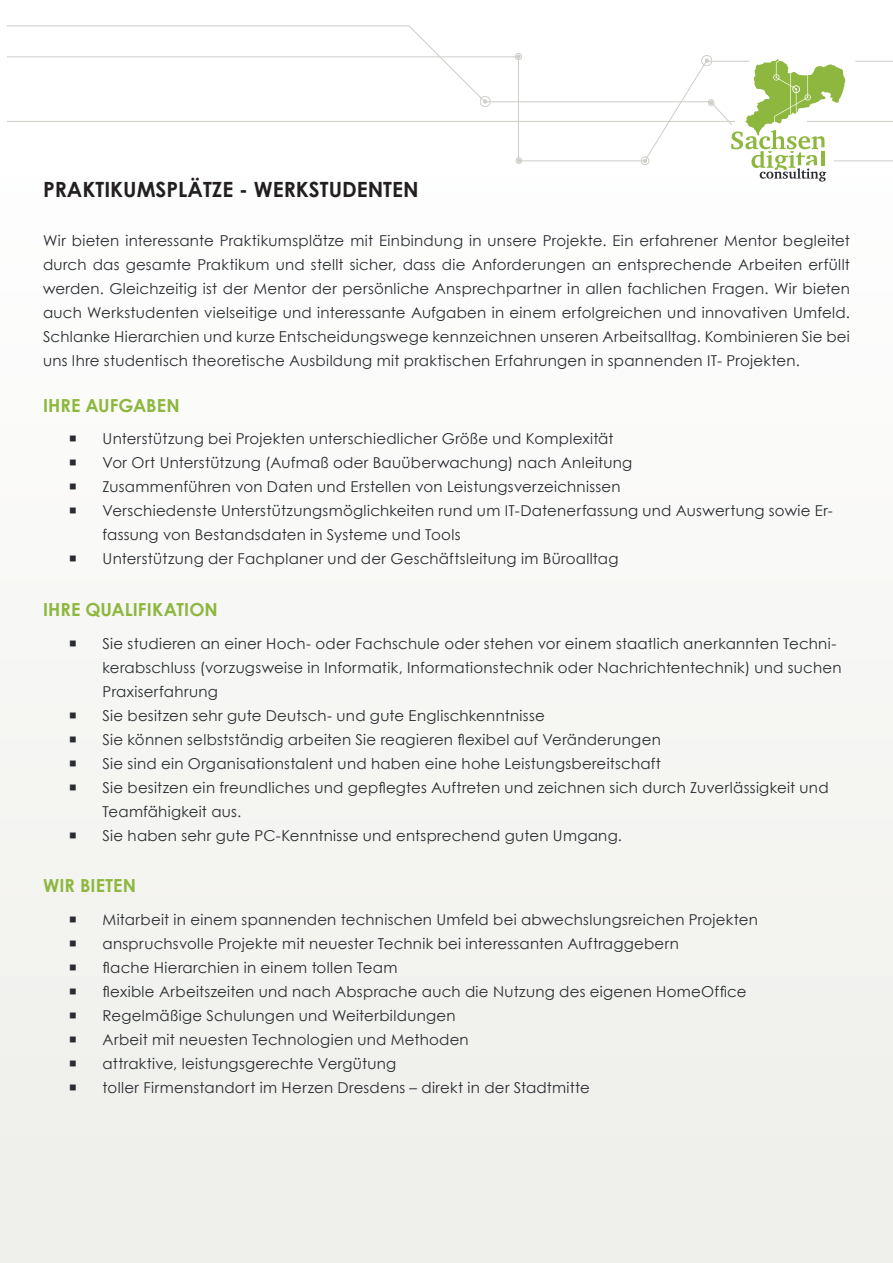
<style>
.page{position:relative;width:893px;height:1263px;background:#f6f6f4}
.page>*{position:absolute;margin:0;border:0;box-sizing:border-box;transform-origin:0 0}
.t1{font:700 21px "Century Gothic";color:#231f20}
.t2{font:700 18px "Century Gothic";letter-spacing:.005em;color:#8db73e}
.t3{font:15px/24px "Century Gothic";letter-spacing:.015em;color:#292d31}
</style>
<div class="page">
<hr style="left:834px;top:161px;width:59px;height:1px;background:#cbcfc7">
<div style="left:7px;top:26px;width:725px;height:31px;background:#fff"></div>
<hr style="left:855px;top:61px;width:38px;height:1px;background:#cbcfc7">
<div style="left:7px;top:57px;width:742px;height:104px;background:#fff"></div>
<hr style="left:852px;top:121px;width:41px;height:1px;background:#cbcfc7">
<hr style="left:807px;top:121px;width:45px;height:1px;background:#cbcfc7">
<hr style="left:7px;top:121px;width:728px;height:1px;background:#cbcfc7">
<div style="left:480px;top:96px;width:10px;height:11px;border:1px solid #cbcfc7;border-radius:50%"></div>
<div style="left:515px;top:53px;width:7px;height:7px;border:1px solid #cbcfc7;border-radius:50%"></div>
<svg style="left:708px;top:100px;width:6px;height:5px"></svg>
<div style="left:701px;top:55px;width:11px;height:11px;border:1px solid #cbcfc7;border-radius:50%"></div>
<svg style="left:516px;top:158px;width:6px;height:6px"></svg>
<div style="left:641px;top:157px;width:8px;height:8px;border:1px solid #cbcfc7;border-radius:50%"></div>
<svg style="left:643px;top:159px;width:4px;height:3px"></svg>
<svg style="left:731px;top:59px;width:114px;height:123px"></svg>
<h1 class="t1" style="left:43px;top:173px;width:377px">PRAKTIKUMSPLÄTZE - WERKSTUDENTEN</h1>
<p class="t3" style="left:43px;top:229px;width:808px;text-align:justify">Wir bieten interessante Praktikumsplätze mit Einbindung in unsere Projekte. Ein erfahrener Mentor begleitet durch das gesamte Praktikum und stellt sicher, dass die Anforderungen an entsprechende Arbeiten erfüllt werden. Gleichzeitig ist der Mentor der persönliche Ansprechpartner in allen fachlichen Fragen. Wir bieten auch Werkstudenten vielseitige und interessante Aufgaben in einem erfolgreichen und innovativen Umfeld.<br>Schlanke Hierarchien und kurze Entscheidungswege kennzeichnen unseren Arbeitsalltag. Kombinieren Sie bei uns Ihre studentisch theoretische Ausbildung mit praktischen Erfahrungen in spannenden IT- Projekten.</p>
<p class="t2" style="left:43px;top:392px;width:138px">IHRE AUFGABEN</p>
<p class="t3" style="left:103px;top:427px;width:732px">Unterstützung bei Projekten unterschiedlicher Größe und Komplexität<br>Vor Ort Unterstützung (Aufmaß oder Bauüberwachung) nach Anleitung<br>Zusammenführen von Daten und Erstellen von Leistungsverzeichnissen<br>Verschiedenste Unterstützungsmöglichkeiten rund um IT-Datenerfassung und Auswertung sowie Er&shy;fassung von Bestandsdaten in Systeme und Tools<br>Unterstützung der Fachplaner und der Geschäftsleitung im Büroalltag</p>
<p class="t2" style="left:43px;top:596px;width:176px">IHRE QUALIFIKATION</p>
<p class="t3" style="left:103px;top:631px;width:740px">Sie studieren an einer Hoch- oder Fachschule oder stehen vor einem staatlich anerkannten Techni&shy;kerabschluss (vorzugsweise in Informatik, Informationstechnik oder Nachrichtentechnik) und suchen Praxiserfahrung<br>Sie besitzen sehr gute Deutsch- und gute Englischkenntnisse<br>Sie können selbstständig arbeiten Sie reagieren flexibel auf Veränderungen<br>Sie sind ein Organisationstalent und haben eine hohe Leistungsbereitschaft<br>Sie besitzen ein freundliches und gepflegtes Auftreten und zeichnen sich durch Zuverlässigkeit und Teamfähigkeit aus.<br>Sie haben sehr gute PC-Kenntnisse und entsprechend guten Umgang.</p>
<p class="t2" style="left:43px;top:872px;width:95px">WIR BIETEN</p>
<p class="t3" style="left:103px;top:907px;width:657px">Mitarbeit in einem spannenden technischen Umfeld bei abwechslungsreichen Projekten anspruchsvolle Projekte mit neuester Technik bei interessanten Auftraggebern<br>flache Hierarchien in einem tollen Team<br>flexible Arbeitszeiten und nach Absprache auch die Nutzung des eigenen HomeOffice Regelmäßige Schulungen und Weiterbildungen<br>Arbeit mit neuesten Technologien und Methoden<br>attraktive, leistungsgerechte Vergütung<br>toller Firmenstandort im Herzen Dresdens – direkt in der Stadtmitte</p>
</div>
